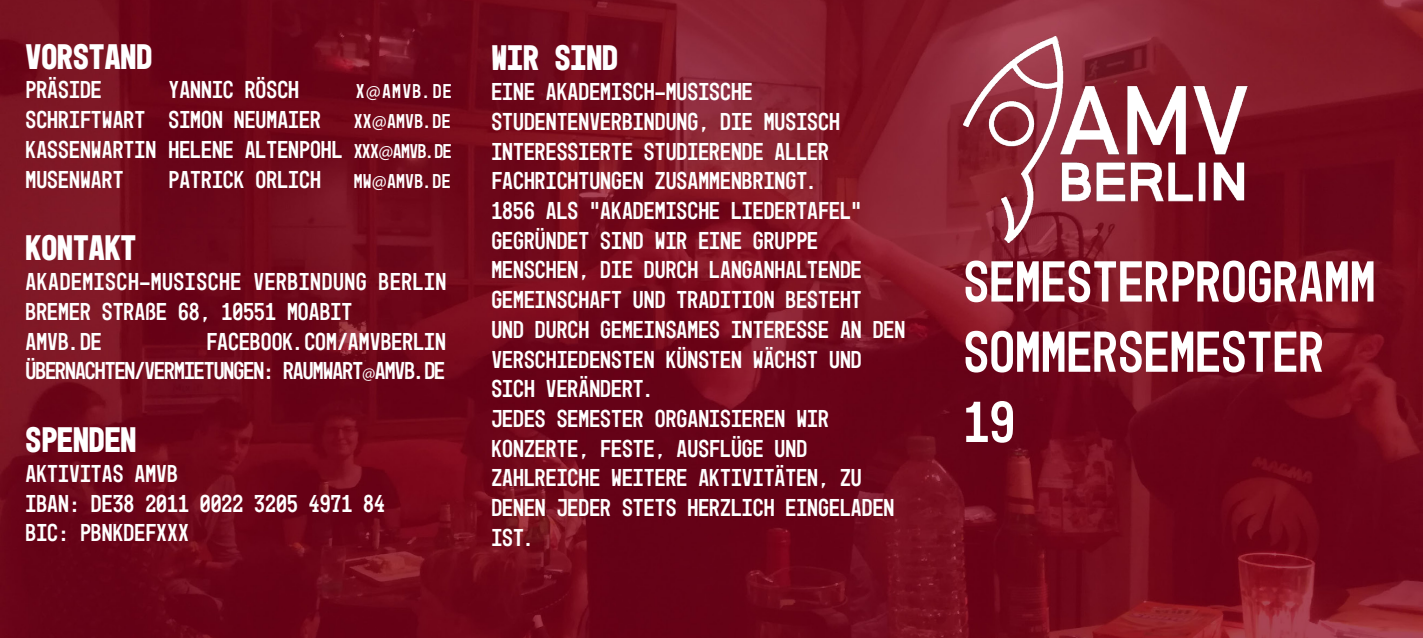
<style>
.page{position:relative;width:1423px;height:638px;background:#fff}
.page>*{position:absolute;margin:0;border:0;box-sizing:border-box;transform-origin:0 0}
.t1{font:58.5px "Mono 45 Headline";color:#fff}
.t2{font:700 36px "Mono 45 Headline";color:#fff}
.t3{font:24.75px "Mono 45 Headline";color:#fff}
.t4{font:24.75px "Mono 45 Headline";letter-spacing:-.04em;color:#fff}
.t5{font:24.75px "Mono 45 Headline";letter-spacing:.02em;color:#fff}
.t6{font:20.25px "Mono 45 Headline";letter-spacing:.01em;color:#fff}
.s1{font-family:"Myriad Pro"}
.s2{font-size:20.25px}
.s3{font-family:"Myriad Pro";font-size:20.25px}
.s4{font-family:"Myriad Pro";font-size:18px}
</style>
<div class="page">
<img style="left:0;top:0;width:1422px;height:638px">
<img style="left:963px;top:36px;width:310px;height:206px">
<p class="t2" style="left:26px;top:34px;width:128px">VORSTAND</p>
<p class="t3" style="left:26px;top:75px;width:78px">PRÄSIDE</p>
<p class="t3" style="left:168px;top:75px;width:132px">YANNIC RÖSCH</p>
<p class="t6" style="left:356px;top:79px;width:97px">X<span class="s1">@</span>AMVB.DE</p>
<p class="t3" style="left:26px;top:105px;width:297px">SCHRIFTWART SIMON NEUMAIER</p>
<p class="t6" style="left:354px;top:109px;width:98px">XX<span class="s1">@</span>AMVB.DE</p>
<p class="t3" style="left:26px;top:134px;width:427px">KASSENWARTIN HELENE ALTENPOHL <span class="s2">XXX</span><span class="s3">@</span><span class="s2">AMVB.DE</span></p>
<p class="t3" style="left:26px;top:164px;width:100px">MUSENWART</p>
<p class="t3" style="left:168px;top:164px;width:154px">PATRICK ORLICH</p>
<p class="t6" style="left:354px;top:168px;width:98px">MW<span class="s1">@</span>AMVB.DE</p>
<p class="t2" style="left:26px;top:226px;width:112px">KONTAKT</p>
<p class="t5" style="left:26px;top:267px;width:422px">AKADEMISCH-MUSISCHE VERBINDUNG BERLIN</p>
<p class="t3" style="left:26px;top:296px;width:328px">BREMER STRAßE 68, 10551 MOABIT</p>
<p class="t3" style="left:26px;top:326px;width:78px">AMVB.DE</p>
<p class="t3" style="left:206px;top:326px;width:241px">FACEBOOK.COM/AMVBERLIN</p>
<p class="t4" style="left:26px;top:356px;width:421px">ÜBERNACHTEN/VERMIETUNGEN: RAUMWART<span class="s4">@</span>AMVB.DE</p>
<p class="t2" style="left:26px;top:418px;width:112px">SPENDEN</p>
<p class="t3" style="left:26px;top:458px;width:154px">AKTIVITAS AMVB</p>
<p class="t3" style="left:26px;top:488px;width:361px">IBAN: DE38 2011 0022 3205 4971 84</p>
<p class="t3" style="left:26px;top:518px;width:165px">BIC: PBNKDEFXXX</p>
<p class="t2" style="left:491px;top:36px;width:128px">WIR SIND</p>
<p class="t3" style="left:491px;top:77px;width:263px">EINE AKADEMISCH-MUSISCHE</p>
<p class="t3" style="left:491px;top:106px;width:350px">STUDENTENVERBINDUNG, DIE MUSISCH</p>
<p class="t3" style="left:491px;top:136px;width:339px">INTERESSIERTE STUDIERENDE ALLER</p>
<p class="t3" style="left:491px;top:166px;width:328px">FACHRICHTUNGEN ZUSAMMENBRINGT.</p>
<p class="t3" style="left:491px;top:195px;width:372px">1856 ALS “AKADEMISCHE LIEDERTAFEL”</p>
<p class="t3" style="left:491px;top:225px;width:328px">GEGRÜNDET SIND WIR EINE GRUPPE</p>
<p class="t3" style="left:491px;top:255px;width:372px">MENSCHEN, DIE DURCH LANGANHALTENDE</p>
<p class="t3" style="left:491px;top:285px;width:372px">GEMEINSCHAFT UND TRADITION BESTEHT</p>
<p class="t3" style="left:491px;top:314px;width:415px">UND DURCH GEMEINSAMES INTERESSE AN DEN</p>
<p class="t3" style="left:491px;top:344px;width:372px">VERSCHIEDENSTEN KÜNSTEN WÄCHST UND</p>
<p class="t3" style="left:491px;top:374px;width:165px">SICH VERÄNDERT.</p>
<p class="t3" style="left:491px;top:403px;width:339px">JEDES SEMESTER ORGANISIEREN WIR</p>
<p class="t3" style="left:491px;top:433px;width:317px">KONZERTE, FESTE, AUSFLÜGE UND</p>
<p class="t3" style="left:491px;top:463px;width:372px">ZAHLREICHE WEITERE AKTIVITÄTEN, ZU</p>
<p class="t3" style="left:491px;top:492px;width:404px">DENEN JEDER STETS HERZLICH EINGELADEN</p>
<p class="t3" style="left:491px;top:522px;width:45px">IST.</p>
<p class="t1" style="left:963px;top:246px;width:413px">SEMESTERPROGRAMM</p>
<p class="t1" style="left:963px;top:316px;width:362px">SOMMERSEMESTER</p>
<p class="t1" style="left:963px;top:386px;width:53px">19</p>
</div>
